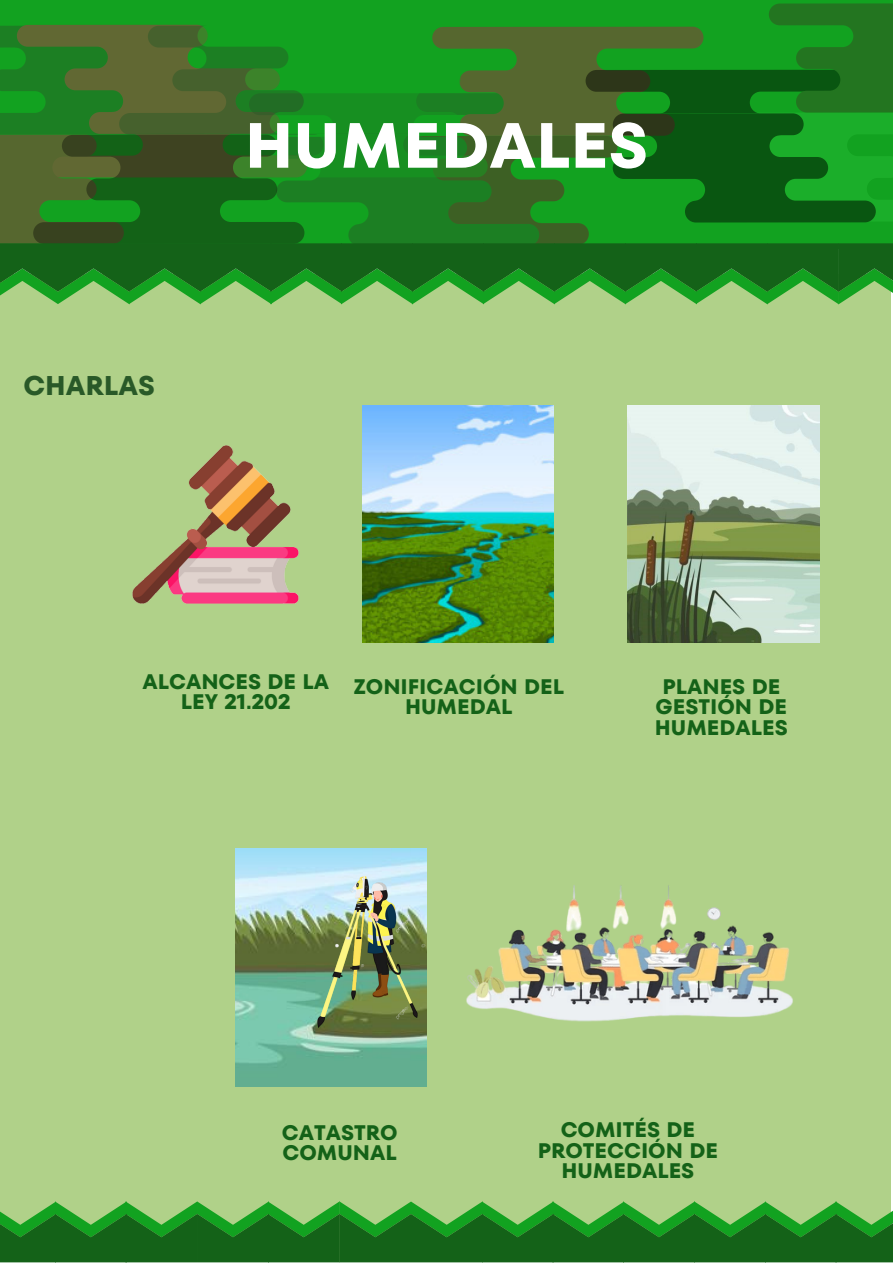
<style>
.page{position:relative;width:893px;height:1264px;background:#fff}
.page>*{position:absolute;margin:0;border:0;box-sizing:border-box;transform-origin:0 0}
.t1{font:700 63.75px "TT Fors";color:#fff}
.t2{font:700 27px "TT Fors";color:#295928}
.t3{font:700 21px/20.2px "TT Fors";color:#146218;text-align:center}
</style>
<div class="page">
<div style="left:0;top:274px;width:891px;height:987px;background:#b0d189"></div>
<svg style="left:3px;top:0;width:81px;height:32px;background:#209623"></svg>
<svg style="left:488px;top:0;width:97px;height:239px;background:#3a7627"></svg>
<svg style="left:84px;top:0;width:100px;height:32px;background:#229423"></svg>
<svg style="left:340px;top:25px;width:153px;height:280px;background:#287f27"></svg>
<svg style="left:184px;top:0;width:304px;height:224px;background:#1b8f21"></svg>
<svg style="left:0;top:32px;width:340px;height:273px;background:#2f7325"></svg>
<svg style="left:579px;top:0;width:153px;height:222px;background:#1c9722"></svg>
<svg style="left:585px;top:23px;width:304px;height:282px;background:#1b7b1d"></svg>
<svg style="left:732px;top:0;width:160px;height:215px;background:#15811d"></svg>
<img style="left:132px;top:445px;width:167px;height:159px">
<img style="left:236px;top:848px;width:190px;height:238px">
<img style="left:627px;top:405px;width:192px;height:237px">
<img style="left:308px;top:865px;width:118px;height:172px">
<img style="left:362px;top:405px;width:191px;height:237px">
<img style="left:466px;top:885px;width:327px;height:137px">
<svg style="left:0;top:243px;width:892px;height:61px"></svg>
<svg style="left:0;top:1201px;width:892px;height:61px"></svg>
<p class="t2" style="left:24px;top:367px;width:133px">CHARLAS</p>
<h1 class="t1" style="left:245px;top:101px;width:404px">HUMEDALES</h1>
<p class="t3" style="left:142px;top:671px;width:188px">ALCANCES DE LA<br>LEY 21.202</p>
<p class="t3" style="left:655px;top:676px;width:134px">PLANES DE<br>GESTIÓN DE<br>HUMEDALES</p>
<p class="t3" style="left:353px;top:676px;width:212px">ZONIFICACIÓN DEL<br>HUMEDAL</p>
<p class="t3" style="left:282px;top:1122px;width:117px;text-align:left">CATASTRO<br>COMUNAL</p>
<p class="t3" style="left:537px;top:1119px;width:182px">COMITÉS DE<br>PROTECCIÓN DE<br>HUMEDALES</p>
</div>
